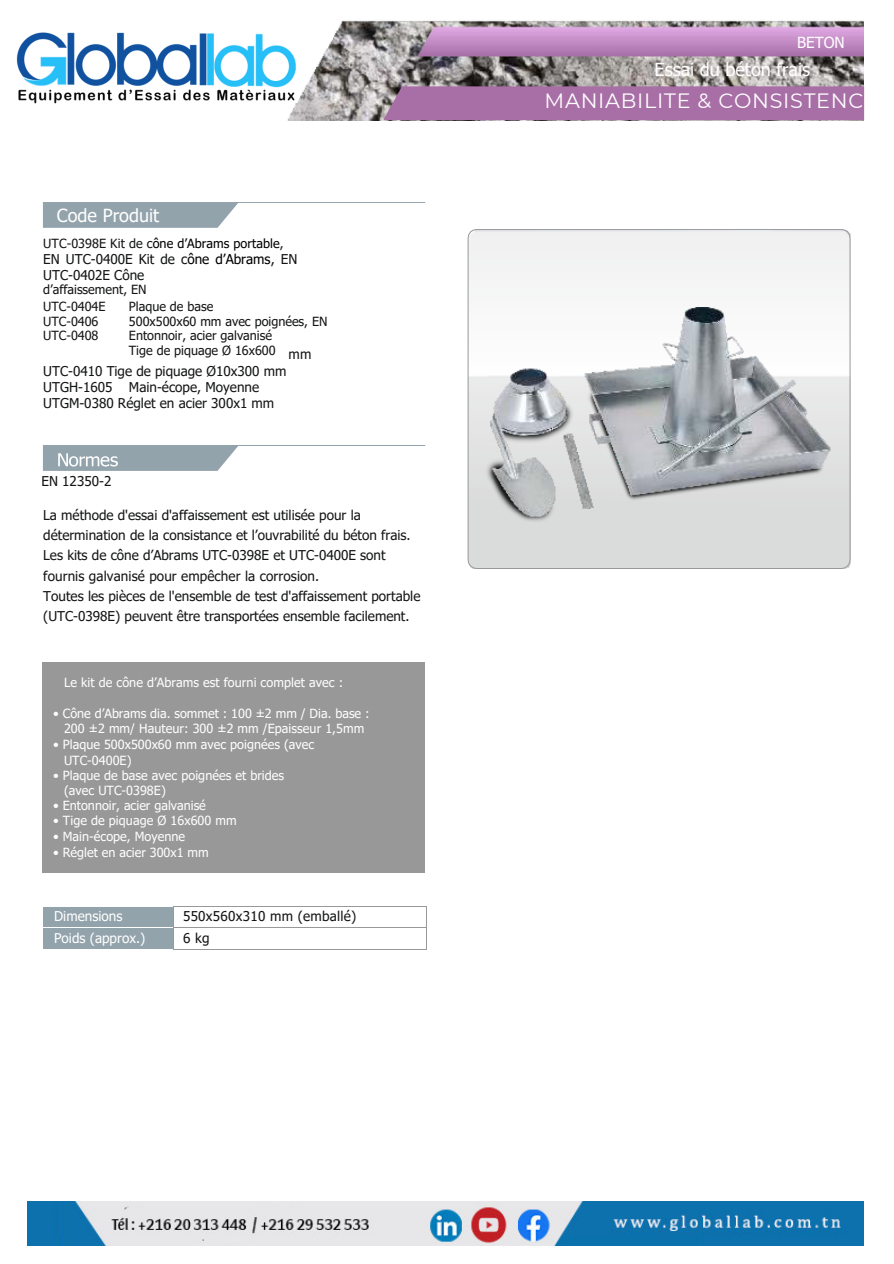
<style>
.page{position:relative;width:894px;height:1264px;background:#fff}
.page>*{position:absolute;margin:0;border:0;box-sizing:border-box;transform-origin:0 0}
.t1{font:20.7px "Montserrat";letter-spacing:.035em;color:#fefefe}
.t2{font:18px "Tahoma";color:#fefefe}
.t3{font:15.3px "Tahoma";color:#fefefe}
.t4{font:13.5px/15.8px "Tahoma";color:#141515}
.t5{font:13.5px/22.5px "Tahoma";letter-spacing:.02em;color:#141515}
.t6{font:13.5px/22.5px "Tahoma";letter-spacing:.005em;color:#fefefe}
.t7{font:12.6px "Tahoma";letter-spacing:.005em;color:#fefefe}
.t8{font:12.6px/14.7px "Tahoma";color:#141515}
.t9{font:12.6px "Tahoma";letter-spacing:.005em;color:#000}
.s1{color:#141515}
.s2{color:#000}
</style>
<div class="page">
<img style="left:287px;top:20px;width:576px;height:100px">
<svg style="left:383px;top:57px;width:480px;height:63px;background:#9c7d98"></svg>
<div style="left:43px;top:905px;width:131px;height:22px;background:#93a3ac"></div>
<hr style="left:43px;top:905px;width:130px;height:1px;background:#fefefe">
<hr style="left:174px;top:905px;width:252px;height:1px;background:#989898">
<div style="left:43px;top:928px;width:131px;height:22px;background:#93a3ac"></div>
<hr style="left:174px;top:927px;width:252px;height:1px;background:#989898">
<hr style="left:43px;top:949px;width:130px;height:1px;background:#fefefe">
<svg style="left:173px;top:905px;width:1px;height:45px"></svg>
<hr style="left:174px;top:949px;width:252px;height:1px;background:#989898">
<svg style="left:426px;top:906px;width:1px;height:44px"></svg>
<svg style="left:43px;top:203px;width:195px;height:25px;background:#99a8b0"></svg>
<hr style="left:43px;top:202px;width:382px;height:1px;background:#93a3ac">
<hr style="left:43px;top:445px;width:382px;height:1px;background:#93a3ac">
<svg style="left:43px;top:446px;width:195px;height:25px;background:#9eadb5"></svg>
<svg style="left:467px;top:229px;width:383px;height:340px"></svg>
<img style="left:490px;top:308px;width:341px;height:209px">
<div style="left:43px;top:662px;width:382px;height:210px;background:#989898"></div>
<img style="left:27px;top:1201px;width:836px;height:44px">
<img style="left:16px;top:30px;width:281px;height:88px">
<p class="t2" style="left:57px;top:204px;width:104px">Code Produit</p>
<p class="t9" style="left:43px;top:235px;width:242px"><span class="s1">UTC-0398E Kit de c</span>ône d’Abrams portable<span class="s1">,</span></p>
<h2 class="t4" style="left:43px;top:251px;width:255px">EN UTC-0400E Kit de c<span class="s2">ône d’Abrams</span>, EN<br>UTC-0402E Cône</h2>
<p class="t8" style="left:43px;top:282px;width:105px">d’affaissement, EN</p>
<p class="t8" style="left:43px;top:299px;width:64px">UTC-0404E<br>UTC-0406<br>UTC-0408</p>
<p class="t8" style="left:129px;top:299px;width:200px">Plaque de base<br>500x500x60 mm avec poignées, EN<br>Entonnoir, acier galvanisé<br>Tige de piquage Ø 16x600</p>
<p class="t4" style="left:288px;top:346px;width:25px">mm</p>
<p class="t4" style="left:43px;top:362px;width:245px">UTC-0410 Tige de piquage Ø10x300 mm</p>
<p class="t4" style="left:43px;top:378px;width:71px">UTGH-1605</p>
<p class="t4" style="left:129px;top:378px;width:132px">Main-écope, Moyenne</p>
<p class="t4" style="left:43px;top:395px;width:232px">UTGM-0380 Réglet en acier 300x1 mm</p>
<p class="t4" style="left:41px;top:472px;width:71px">EN 12350-2</p>
<p class="t4" style="left:43px;top:506px;width:319px">La méthode d'essai d'affaissement est utilisée pour la</p>
<p class="t4" style="left:43px;top:527px;width:369px">détermination de la consistance et l’ouvrabilité du béton frais.</p>
<p class="t4" style="left:43px;top:547px;width:344px">Les kits de cône d’Abrams UTC-0398E et UTC-0400E sont</p>
<p class="t4" style="left:43px;top:567px;width:277px">fournis galvanisé pour empêcher la corrosion.</p>
<h4 class="t4" style="left:43px;top:587px;width:378px">Toutes les pièces de l'ensemble de test d'affaissement portable</h4>
<p class="t4" style="left:43px;top:608px;width:368px">(UTC-0398E) peuvent être transportées ensemble facilement.</p>
<h4 class="t7" style="left:64px;top:674px;width:280px">Le kit de cône d’Abrams est fourni complet avec :</h4>
<p class="t7" style="left:53px;top:705px;width:318px">• Cône d’Abrams dia. sommet : 100 ±2 mm / Dia. base :</p>
<p class="t7" style="left:64px;top:720px;width:302px">200 ±2 mm/ Hauteur: 300 ±2 mm /Epaisseur 1,5mm</p>
<p class="t7" style="left:53px;top:736px;width:262px">• Plaque 500x500x60 mm avec poignées (avec</p>
<h4 class="t7" style="left:64px;top:752px;width:69px">UTC-0400E)</h4>
<p class="t7" style="left:53px;top:767px;width:232px">• Plaque de base avec poignées et brides</p>
<p class="t7" style="left:64px;top:782px;width:103px">(avec UTC-0398E)</p>
<p class="t7" style="left:53px;top:797px;width:154px">• Entonnoir, acier galvanisé</p>
<h4 class="t7" style="left:53px;top:812px;width:185px">• Tige de piquage Ø 16x600 mm</h4>
<p class="t7" style="left:53px;top:828px;width:133px">• Main-écope, Moyenne</p>
<p class="t7" style="left:53px;top:844px;width:157px">• Réglet en acier 300x1 mm</p>
<p class="t6" style="left:54px;top:904px;width:93px">Dimensions<br>Poids (approx.)</p>
<p class="t5" style="left:183px;top:904px;width:175px">550x560x310 mm (emballé)<br>6 kg</p>
<p class="t3" style="left:796px;top:33px;width:49px">BETON</p>
<p class="t2" style="left:654px;top:58px;width:157px">Essai du béton frais</p>
<p class="t1" style="left:544px;top:88px;width:335px">MANIABILITE &amp; CONSISTENCE</p>
</div>
